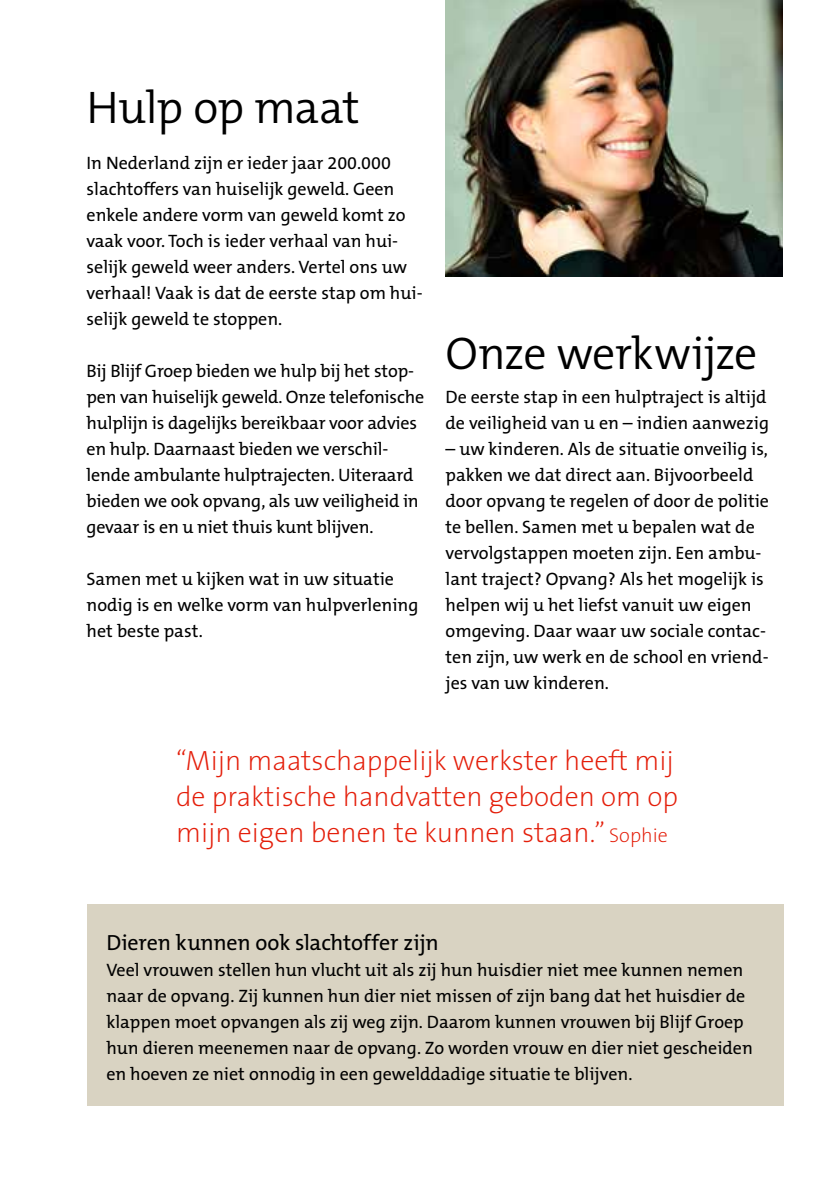
<style>
.page{position:relative;width:840px;height:1191px;background:#fff}
.page>*{position:absolute;margin:0;border:0;box-sizing:border-box;transform-origin:0 0}
.t1{font:300 46px "The Mix B4";letter-spacing:-.02em;color:#000}
.t2{font:200 28px/36px "The Sans";color:#e41e0a}
.t3{font:22px "The Mix B5 Plain";letter-spacing:-.005em;color:#000}
.t4{font:18px/26px "The Mix B5 Plain";color:#000}
.s1{font-size:20px}
</style>
<div class="page">
<div style="left:86px;top:904px;width:697px;height:202px;background:#d9d3c2"></div>
<img style="left:445px;top:0;width:336px;height:277px">
<h1 class="t1" style="left:86px;top:83px;width:274px">Hulp op maat</h1>
<p class="t4" style="left:86px;top:151px;width:337px">In Nederland zijn er ieder jaar 200.000 slachtoffers van huiselijk geweld. Geen enkele andere vorm van geweld komt zo vaak voor. Toch is ieder verhaal van hui&shy;selijk geweld weer anders. Vertel ons uw verhaal! Vaak is dat de eerste stap om hui&shy;selijk geweld te stoppen.</p>
<p class="t4" style="left:86px;top:359px;width:339px">Bij Blijf Groep bieden we hulp bij het stop&shy;pen van huiselijk geweld. Onze telefonische hulplijn is dagelijks bereikbaar voor advies en hulp. Daarnaast bieden we verschil&shy;lende ambulante hulptrajecten. Uiteraard bieden we ook opvang, als uw veiligheid in gevaar is en u niet thuis kunt blijven.</p>
<p class="t4" style="left:86px;top:567px;width:333px">Samen met u kijken wat in uw situatie nodig is en welke vorm van hulpverlening het beste past.</p>
<h1 class="t1" style="left:445px;top:328px;width:313px">Onze werkwijze</h1>
<p class="t4" style="left:445px;top:385px;width:325px">De eerste stap in een hulptraject is altijd de veiligheid van u en – indien aanwezig</p>
<p class="t4" style="left:445px;top:437px;width:325px">– uw kinderen. Als de situatie onveilig is, pakken we dat direct aan. Bijvoorbeeld door opvang te regelen of door de politie te bellen. Samen met u bepalen wat de vervolgstappen moeten zijn. Een ambu&shy;lant traject? Opvang? Als het mogelijk is helpen wij u het liefst vanuit uw eigen omgeving. Daar waar uw sociale contac&shy;ten zijn, uw werk en de school en vriend&shy;jes van uw kinderen.</p>
<h2 class="t2" style="left:176px;top:741px;width:503px">“Mijn maatschappelijk werkster heeft mij de praktische handvatten geboden om op mijn eigen benen te kunnen staan.” <span class="s1">Sophie</span></h2>
<p class="t3" style="left:106px;top:930px;width:333px">Dieren kunnen ook slachtoffer zijn</p>
<p class="t4" style="left:106px;top:957px;width:647px">Veel vrouwen stellen hun vlucht uit als zij hun huisdier niet mee kunnen nemen naar de opvang. Zij kunnen hun dier niet missen of zijn bang dat het huisdier de klappen moet opvangen als zij weg zijn. Daarom kunnen vrouwen bij Blijf Groep hun dieren meenemen naar de opvang. Zo worden vrouw en dier niet gescheiden en hoeven ze niet onnodig in een gewelddadige situatie te blijven.</p>
</div>
